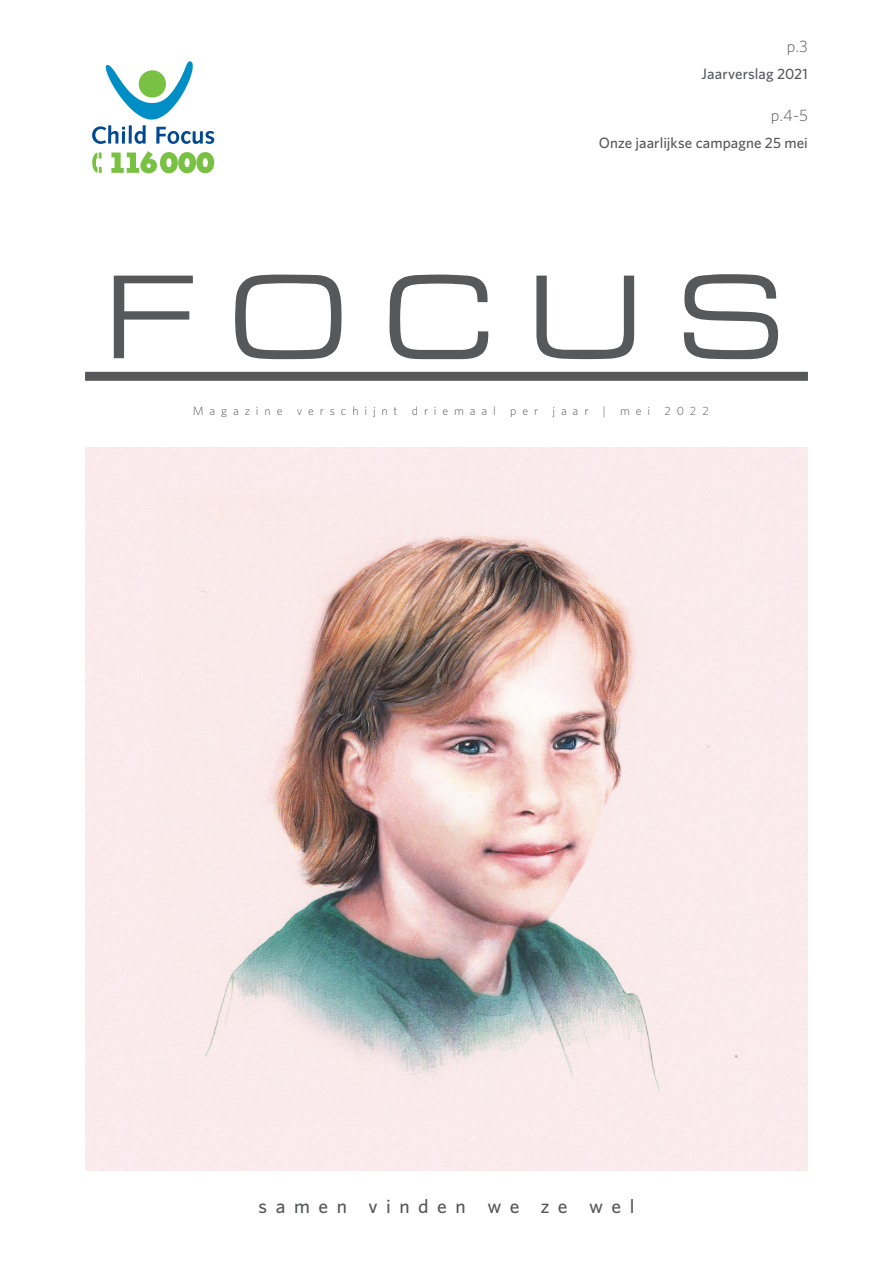
<style>
.page{position:relative;width:893px;height:1263px;background:#fff}
.page>*{position:absolute;margin:0;border:0;box-sizing:border-box;transform-origin:0 0}
.Header_SubTitle{font:500 19.5px "Whitney";letter-spacing:.44em;color:#57585a}
.Right_Number{font:300 16.5px "Whitney";color:#57585a}
.Right_Number-2{font:500 15px "Whitney";letter-spacing:.005em;color:#57585a}
.Right_Text{font:500 15px "Whitney";letter-spacing:.005em;color:#57585a}
.Header_SubTitle-2{font:300 12px "Whitney";letter-spacing:.49em;color:#57585a}
</style>
<div class="page">
<svg style="left:111px;top:151px;width:103px;height:22px"></svg>
<svg style="left:92px;top:152px;width:10px;height:21px"></svg>
<svg style="left:92px;top:61px;width:122px;height:83px"></svg>
<div style="left:446px;top:447px;width:362px;height:723px;background:#faeaed"></div>
<img style="left:150px;top:491px;width:615px;height:636px">
<svg style="left:114px;top:274px;width:664px;height:85px"></svg>
<div style="left:85px;top:372px;width:723px;height:9px;background:#57585a"></div>
<p class="Right_Number" style="left:787px;top:35px;width:23px">p.3</p>
<p class="Right_Text" style="left:702px;top:63px;width:108px">Jaarverslag 2021</p>
<p class="Right_Number" style="left:771px;top:104px;width:39px">p.4-5</p>
<p class="Right_Number-2" style="left:599px;top:132px;width:211px">Onze jaarlijkse campagne 25 mei</p>
<p class="Header_SubTitle-2" style="left:193px;top:402px;width:518px">Magazine verschijnt driemaal per jaar | mei 2022</p>
<p class="Header_SubTitle" style="left:258px;top:1194px;width:377px">samen vinden we ze wel</p>
</div>
